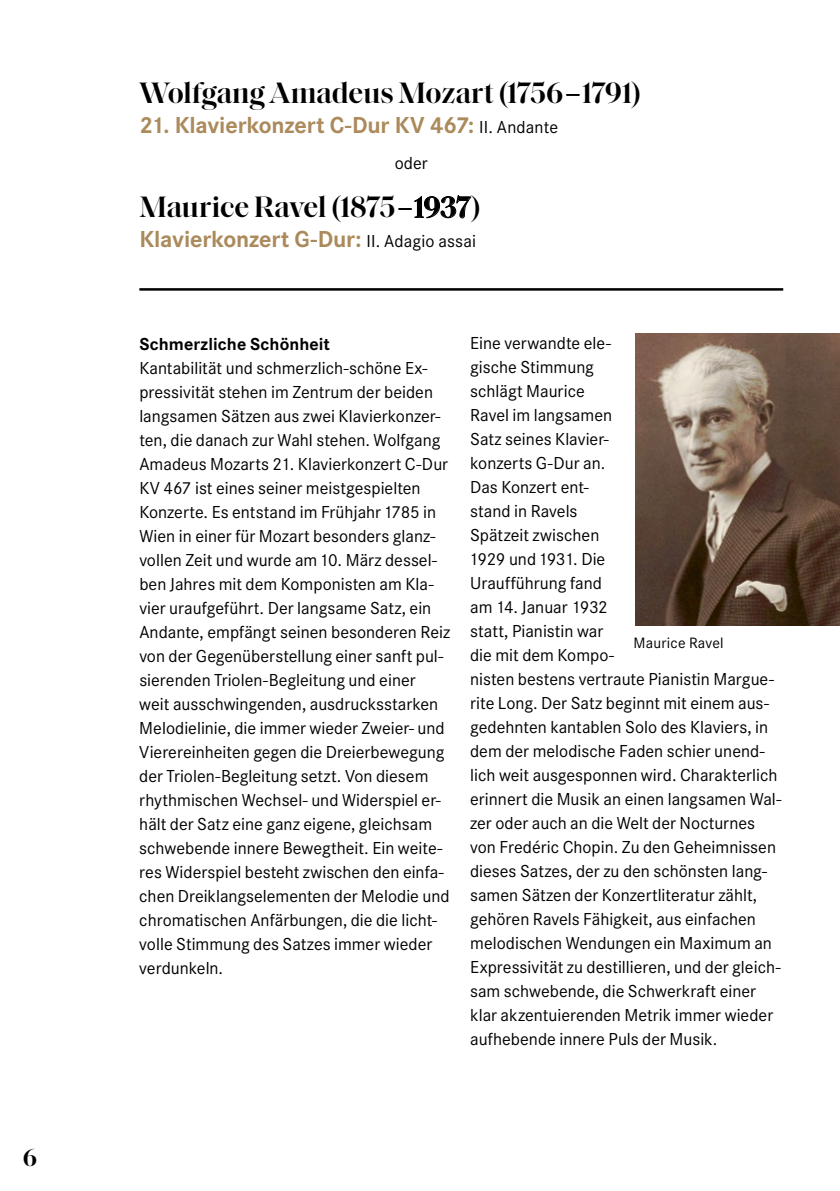
<style>
.page{position:relative;width:840px;height:1191px;background:#fff}
.page>*{position:absolute;margin:0;border:0;box-sizing:border-box;transform-origin:0 0}
.t1{font:600 30px "Saol Display";letter-spacing:-.01em;color:#000}
.t2{font:600 25px "Saol Display";color:#000}
.t3{font:700 24px "Corporate S Pro";letter-spacing:-.005em;color:#ab8a5c}
.t4{font:18px/24px "Corporate S Pro";color:#000}
.t5{font:700 18px "Corporate S";letter-spacing:.005em;color:#000}
.t6{font:15.6px "Corporate S";letter-spacing:.015em;color:#000}
.s1{font-weight:400;font-size:18px;color:#000}
</style>
<div class="page">
<hr style="left:139px;top:288px;width:643px;height:3px;background:#000">
<img style="left:635px;top:334px;width:204px;height:291px">
<h2 class="t2" style="left:23px;top:1138px;width:16px">6</h2>
<h1 class="t1" style="left:139px;top:71px;width:503px">Wolfgang Amadeus Mozart (1756– 1791)</h1>
<h3 class="t3" style="left:139px;top:106px;width:420px">21. Klavierkonzert C-Dur KV 467: <span class="s1">II. Andante</span></h3>
<p class="t4" style="left:394px;top:150px;width:34px">oder</p>
<h1 class="t1" style="left:139px;top:185px;width:343px">Maurice Ravel (1875– 1937)</h1>
<h3 class="t3" style="left:139px;top:220px;width:338px">Klavierkonzert G-Dur: <span class="s1">II. Adagio assai</span></h3>
<p class="t5" style="left:139px;top:333px;width:192px">Schmerzliche Schönheit</p>
<p class="t4" style="left:139px;top:354px;width:312px">Kantabilität und schmerzlich-schöne Ex&shy;pressivität stehen im Zentrum der beiden langsamen Sätzen aus zwei Klavierkonzer&shy;ten, die danach zur Wahl stehen. Wolfgang Amadeus Mozarts 21. Klavierkonzert C-Dur KV 467 ist eines seiner meistgespielten Konzerte. Es entstand im Frühjahr 1785 in Wien in einer für Mozart besonders glanz&shy;vollen Zeit und wurde am 10. März dessel&shy;ben Jahres mit dem Komponisten am Kla&shy;vier uraufgeführt. Der langsame Satz, ein Andante, empfängt seinen besonderen Reiz von der Gegenüberstellung einer sanft pul&shy;sierenden Triolen-Begleitung und einer weit ausschwingenden, ausdrucksstarken Melodielinie, die immer wieder Zweier- und Vierereinheiten gegen die Dreierbewegung der Triolen-Begleitung setzt. Von diesem rhythmischen Wechsel- und Widerspiel er&shy;hält der Satz eine ganz eigene, gleichsam schwebende innere Bewegtheit. Ein weite&shy;res Widerspiel besteht zwischen den einfa&shy;chen Dreiklangselementen der Melodie und chromatischen Anfärbungen, die die licht&shy;volle Stimmung des Satzes immer wieder verdunkeln.</p>
<p class="t4" style="left:468px;top:330px;width:314px">Eine verwandte ele-<br>gische Stimmung<br>schlägt Maurice<br>Ravel im langsamen<br>Satz seines Klavier-<br>konzerts G-Dur an.<br>Das Konzert ent-<br>stand in Ravels<br>Spätzeit zwischen<br>1929 und 1931. Die<br>Uraufführung fand<br>am 14. Januar 1932<br>statt, Pianistin war<br>die mit dem Kompo-<br>nisten bestens vertraute Pianistin Margue&shy;rite Long. Der Satz beginnt mit einem aus&shy;gedehnten kantablen Solo des Klaviers, in dem der melodische Faden schier unend&shy;lich weit ausgesponnen wird. Charakterlich erinnert die Musik an einen langsamen Wal&shy;zer oder auch an die Welt der Nocturnes von Fredéric Chopin. Zu den Geheimnissen dieses Satzes, der zu den schönsten lang&shy;samen Sätzen der Konzertliteratur zählt, gehören Ravels Fähigkeit, aus einfachen melodischen Wendungen ein Maximum an<br>Expressivität zu destillieren, und der gleich&shy;sam schwebende, die Schwerkraft einer klar akzentuierenden Metrik immer wieder aufhebende innere Puls der Musik.</p>
<p class="t6" style="left:633px;top:633px;width:91px">Maurice Ravel</p>
</div>
